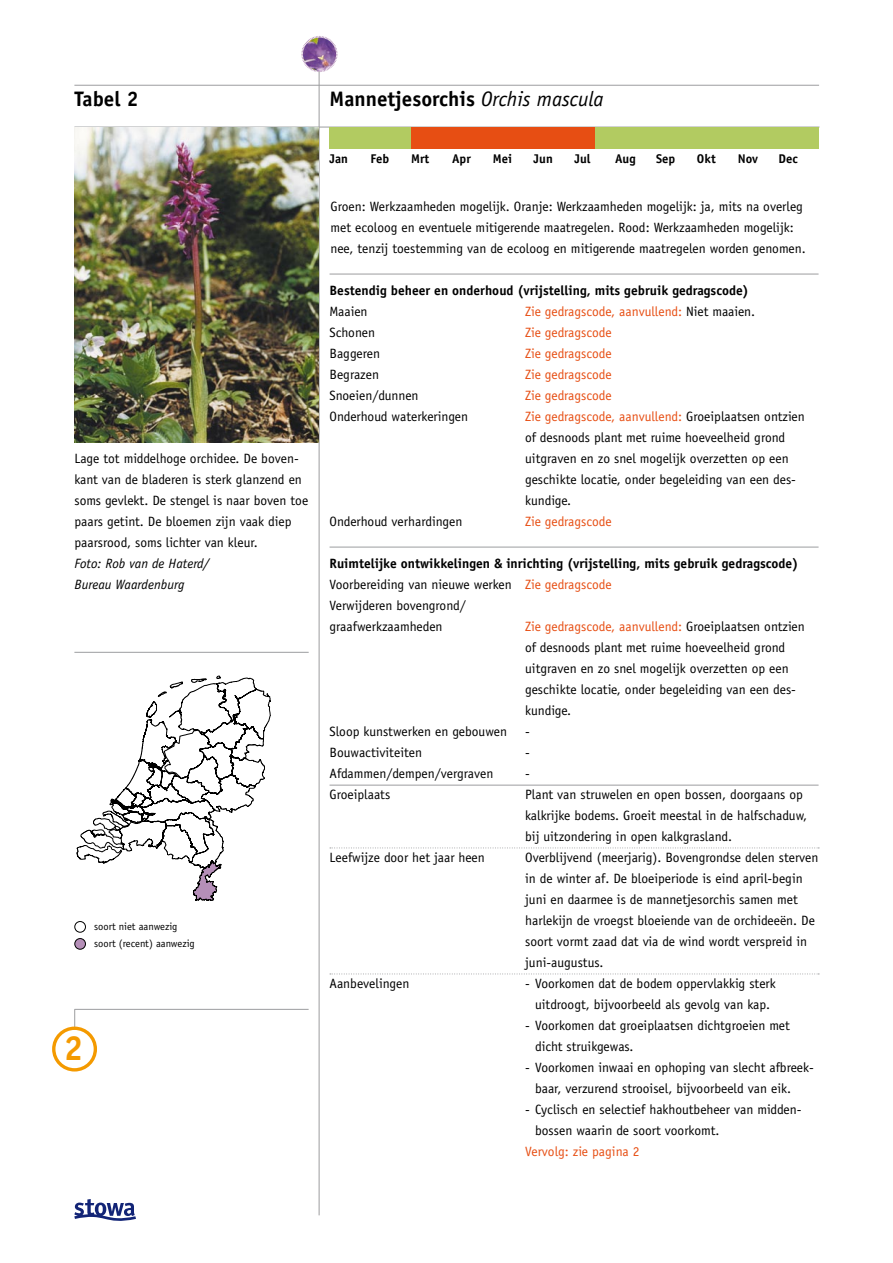
<style>
.page{position:relative;width:893px;height:1263px;background:#fff}
.page>*{position:absolute;margin:0;border:0;box-sizing:border-box;transform-origin:0 0}
.t1{font:700 34.8px "Officina Sans";color:#f49a00}
.t2{font:700 21px "Officina Sans";color:#000}
.t3{font:13.5px/21px "Officina Sans";color:#000}
.t4{font:700 13.5px/21px "Officina Sans";color:#000}
.t5{font:13.5px "Officina Sans";color:#e74e13}
.t6{font:italic 13.5px/21px "Officina Sans";color:#000}
.t7{font:700 12.6px "Officina Sans";color:#000}
.t8{font:10.5px/17px "Officina Sans";color:#000}
.s1{font-weight:400;font-style:italic}
.s2{color:#000}
.s3{color:#e74e13}
.s4{font-weight:400}
.s5{font-weight:400;color:#e74e13}
</style>
<div class="page">
<svg style="left:74px;top:1009px;width:1px;height:17px"></svg>
<hr style="left:75px;top:1009px;width:234px;height:1px;background:#9c9d9f">
<hr style="left:74px;top:85px;width:745px;height:1px;background:#9c9d9f">
<hr style="left:319px;top:70px;width:1px;height:1145px;background:#9c9d9f">
<hr style="left:74px;top:127px;width:745px;height:1px;background:#9c9d9f">
<hr style="left:74px;top:652px;width:235px;height:1px;background:#9c9d9f">
<div style="left:301px;top:36px;width:37px;height:36px;border:2px dashed #b58fb8;border-radius:50%"></div>
<img style="left:303px;top:38px;width:33px;height:33px;border-radius:50%">
<div style="left:52px;top:1026px;width:45px;height:45px;border:3px solid #f49a00;border-radius:50%"></div>
<div style="left:74px;top:921px;width:12px;height:11px;border:1px solid #000;border-radius:50%"></div>
<div style="left:75px;top:938px;width:10px;height:11px;background:#b58fb8;border-radius:50%"></div>
<div style="left:74px;top:938px;width:12px;height:11px;border:1px solid #000;border-radius:50%"></div>
<div style="left:330px;top:127px;width:489px;height:21px;background:#b2cb61"></div>
<hr style="left:330px;top:274px;width:489px;height:1px;background:#9c9d9f">
<hr style="left:330px;top:547px;width:489px;height:1px;background:#9c9d9f">
<hr style="left:330px;top:785px;width:489px;height:1px;background:#9c9d9f">
<svg style="left:330px;top:847px;width:489px;height:1px"></svg>
<svg style="left:330px;top:973px;width:489px;height:1px"></svg>
<svg style="left:77px;top:676px;width:194px;height:225px"></svg>
<div style="left:411px;top:127px;width:41px;height:21px;background:#e74e13"></div>
<div style="left:452px;top:127px;width:41px;height:21px;background:#e74e13"></div>
<div style="left:493px;top:127px;width:41px;height:21px;background:#e74e13"></div>
<div style="left:534px;top:127px;width:40px;height:21px;background:#e74e13"></div>
<div style="left:574px;top:127px;width:21px;height:21px;background:#e74e13"></div>
<svg style="left:74px;top:1199px;width:62px;height:22px"></svg>
<img style="left:74px;top:127px;width:245px;height:315px">
<h2 class="t2" style="left:74px;top:86px;width:66px">Tabel 2</h2>
<p class="t3" style="left:74px;top:448px;width:235px">Lage tot middelhoge orchidee. De boven&shy;kant van de bladeren is sterk glanzend en soms gevlekt. De stengel is naar boven toe paars getint. De bloemen zijn vaak diep paarsrood, soms lichter van kleur.</p>
<p class="t6" style="left:74px;top:553px;width:137px">Foto: Rob van de Haterd/<br>Bureau Waardenburg</p>
<p class="t8" style="left:94px;top:918px;width:102px">soort niet aanwezig soort (recent) aanwezig</p>
<h1 class="t1" style="left:64px;top:1027px;width:21px">2</h1>
<h2 class="t2" style="left:330px;top:86px;width:276px">Mannetjesorchis <span class="s1">Orchis mascula</span></h2>
<p class="t7" style="left:330px;top:151px;width:20px">Jan</p>
<p class="t7" style="left:370px;top:151px;width:20px">Feb</p>
<p class="t7" style="left:411px;top:151px;width:20px">Mrt</p>
<p class="t7" style="left:452px;top:151px;width:20px">Apr</p>
<p class="t7" style="left:493px;top:151px;width:21px">Mei</p>
<p class="t7" style="left:534px;top:151px;width:21px">Jun</p>
<p class="t7" style="left:574px;top:151px;width:18px">Jul</p>
<p class="t7" style="left:615px;top:151px;width:22px">Aug</p>
<p class="t7" style="left:656px;top:151px;width:21px">Sep</p>
<p class="t7" style="left:697px;top:151px;width:20px">Okt</p>
<p class="t7" style="left:738px;top:151px;width:22px">Nov</p>
<p class="t7" style="left:778px;top:151px;width:21px">Dec</p>
<p class="t3" style="left:331px;top:196px;width:477px">Groen: Werkzaamheden mogelijk. Oranje: Werkzaamheden mogelijk: ja, mits na overleg met ecoloog en eventuele mitigerende maatregelen. Rood: Werkzaamheden mogelijk: nee, tenzij toestemming van de ecoloog en mitigerende maatregelen worden genomen.</p>
<p class="t4" style="left:330px;top:280px;width:421px">Bestendig beheer en onderhoud (vrijstelling, mits gebruik gedragscode)</p>
<p class="t3" style="left:330px;top:301px;width:40px">Maaien</p>
<p class="t5" style="left:525px;top:304px;width:232px">Zie gedragscode, aanvullend: <span class="s2">Niet maaien.</span></p>
<p class="t3" style="left:330px;top:322px;width:47px">Schonen</p>
<p class="t5" style="left:525px;top:325px;width:88px">Zie gedragscode</p>
<p class="t3" style="left:330px;top:343px;width:52px">Baggeren</p>
<p class="t5" style="left:525px;top:346px;width:88px">Zie gedragscode</p>
<p class="t3" style="left:330px;top:364px;width:51px">Begrazen</p>
<p class="t5" style="left:525px;top:367px;width:88px">Zie gedragscode</p>
<p class="t3" style="left:330px;top:385px;width:91px">Snoeien/dunnen</p>
<p class="t5" style="left:525px;top:388px;width:88px">Zie gedragscode</p>
<p class="t3" style="left:330px;top:406px;width:140px">Onderhoud waterkeringen</p>
<p class="t3" style="left:525px;top:406px;width:281px"><span class="s3">Zie gedragscode, aanvullend:</span> Groeiplaatsen ontzien of desnoods plant met ruime hoeveelheid grond uitgraven en zo snel mogelijk overzetten op een geschikte locatie, onder begeleiding van een des&shy;kundige.</p>
<p class="t3" style="left:330px;top:511px;width:134px">Onderhoud verhardingen</p>
<p class="t5" style="left:525px;top:514px;width:88px">Zie gedragscode</p>
<p class="t4" style="left:330px;top:553px;width:470px">Ruimtelijke ontwikkelingen &amp; inrichting (vrijstelling, mits gebruik gedragscode)<br><span class="s4">Voorbereiding van nieuwe werken</span> <span class="s5">Zie gedragscode<br></span><span class="s4">Verwijderen bovengrond/<br>graafwerkzaamheden</span></p>
<p class="t3" style="left:525px;top:616px;width:281px"><span class="s3">Zie gedragscode, aanvullend:</span> Groeiplaatsen ontzien of desnoods plant met ruime hoeveelheid grond uitgraven en zo snel mogelijk overzetten op een geschikte locatie, onder begeleiding van een des&shy;kundige.</p>
<p class="t3" style="left:330px;top:721px;width:179px">Sloop kunstwerken en gebouwen</p>
<p class="t3" style="left:525px;top:721px;width:6px">-</p>
<p class="t3" style="left:330px;top:742px;width:94px">Bouwactiviteiten</p>
<p class="t3" style="left:525px;top:742px;width:6px">-</p>
<p class="t3" style="left:330px;top:763px;width:165px">Afdammen/dempen/vergraven</p>
<p class="t3" style="left:525px;top:763px;width:6px">-</p>
<p class="t3" style="left:330px;top:784px;width:62px">Groeiplaats</p>
<p class="t3" style="left:525px;top:784px;width:284px">Plant van struwelen en open bossen, doorgaans op kalkrijke bodems. Groeit meestal in de halfschaduw, bij uitzondering in open kalkgrasland.</p>
<p class="t3" style="left:330px;top:847px;width:157px">Leefwijze door het jaar heen</p>
<p class="t3" style="left:525px;top:847px;width:295px">Overblijvend (meerjarig). Bovengrondse delen sterven in de winter af. De bloeiperiode is eind april-begin juni en daarmee is de mannetjesorchis samen met harlekijn de vroegst bloeiende van de orchideeën. De soort vormt zaad dat via de wind wordt verspreid in juni-augustus.</p>
<p class="t3" style="left:330px;top:973px;width:81px">Aanbevelingen</p>
<p class="t3" style="left:525px;top:973px;width:252px;text-align:center">- Voorkomen dat de bodem oppervlakkig sterk uitdroogt, bijvoorbeeld als gevolg van kap.</p>
<p class="t3" style="left:535px;top:1015px;width:256px;text-indent:-10px">- Voorkomen dat groeiplaatsen dichtgroeien met dicht struikgewas.</p>
<p class="t3" style="left:535px;top:1057px;width:280px;text-indent:-10px">- Voorkomen inwaai en ophoping van slecht afbreek&shy;baar, verzurend strooisel, bijvoorbeeld van eik.</p>
<p class="t3" style="left:535px;top:1099px;width:268px;text-indent:-10px">- Cyclisch en selectief hakhoutbeheer van midden&shy;bossen waarin de soort voorkomt.</p>
<p class="t5" style="left:525px;top:1144px;width:116px">Vervolg: zie pagina 2</p>
</div>
